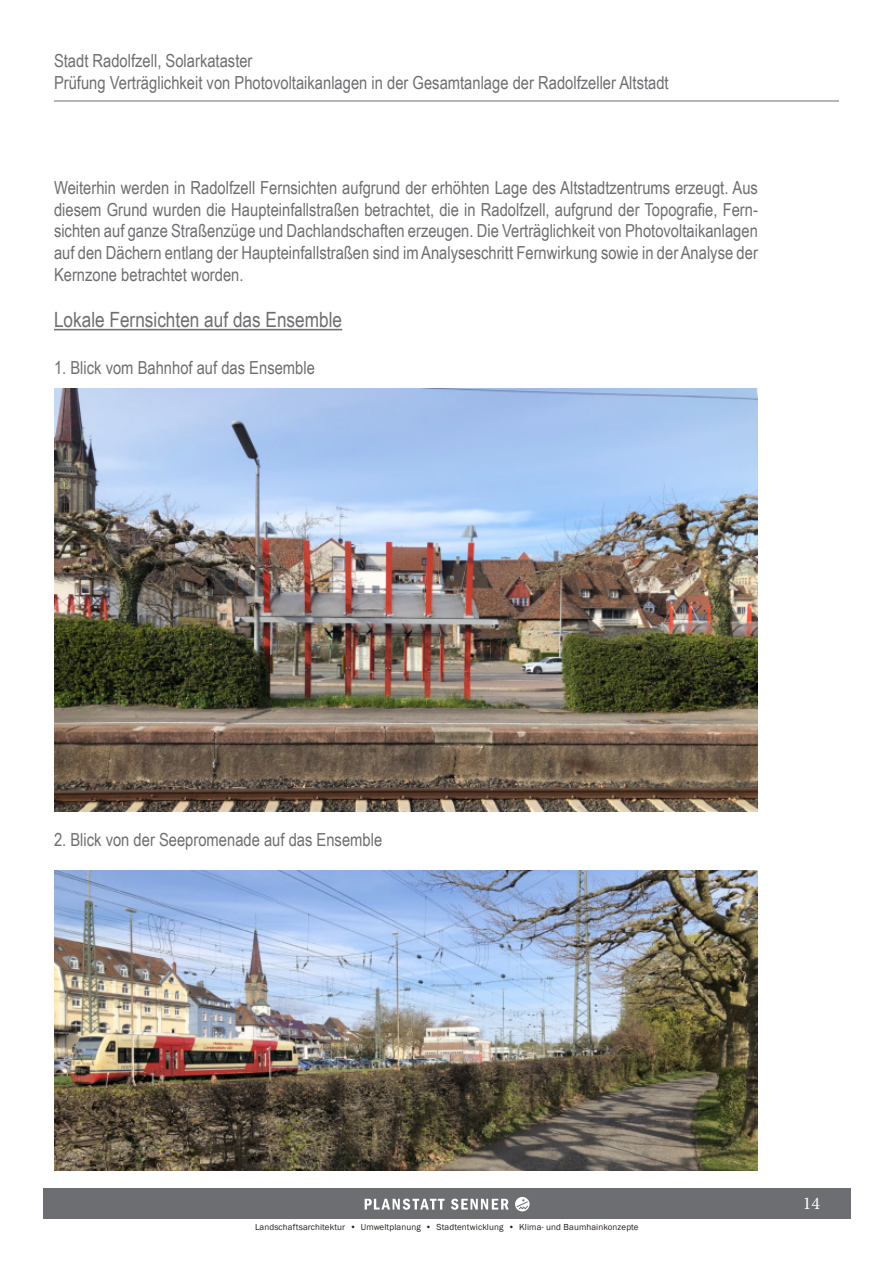
<style>
.page{position:relative;width:893px;height:1263px;background:#fff}
.page>*{position:absolute;margin:0;border:0;box-sizing:border-box;transform-origin:0 0}
.t1{font:21px "Arial Narrow";color:#6d6e71}
.t2{font:18px/21.6px "Arial Narrow";color:#6d6e71}
.t3{font:18px "Minion Pro";color:#fff}
.t4{font:9px "Franklin Gothic";letter-spacing:.01em;color:#231f20}
</style>
<div class="page">
<div style="left:43px;top:1188px;width:807px;height:31px;background:#6d6e71"></div>
<svg style="left:515px;top:1197px;width:15px;height:14px"></svg>
<svg style="left:365px;top:1198px;width:80px;height:12px"></svg>
<svg style="left:451px;top:1198px;width:58px;height:12px"></svg>
<hr style="left:54px;top:101px;width:785px;height:1px;background:#6d6e71">
<hr style="left:54px;top:329px;width:288px;height:1px;background:#6d6e71">
<img style="left:54px;top:388px;width:704px;height:423px">
<img style="left:54px;top:870px;width:703px;height:301px">
<p class="t2" style="left:54px;top:52px;width:616px">Stadt Radolfzell, Solarkataster<br>Prüfung Verträglichkeit von Photovoltaikanlagen in der Gesamtanlage der Radolfzeller Altstadt</p>
<p class="t2" style="left:54px;top:179px;width:705px;text-align:justify">Weiterhin werden in Radolfzell Fernsichten aufgrund der erhöhten Lage des Altstadtzentrums erzeugt. Aus diesem Grund wurden die Haupteinfallstraßen betrachtet, die in Radolfzell, aufgrund der Topogra昀椀e, Fern&shy;sichten auf ganze Straßenzüge und Dachlandschaften erzeugen. Die Verträglichkeit von Photovoltaikanlagen auf den Dächern entlang der Haupteinfallstraßen sind im Analyseschritt Fernwirkung sowie in der Analyse der Kernzone betrachtet worden.</p>
<p class="t1" style="left:54px;top:312px;width:290px">Lokale Fernsichten auf das Ensemble</p>
<p class="t2" style="left:54px;top:359px;width:262px">1. Blick vom Bahnhof auf das Ensemble</p>
<p class="t2" style="left:54px;top:830px;width:330px">2. Blick von der Seepromenade auf das Ensemble</p>
<p class="t4" style="left:255px;top:1224px;width:385px">Landschaftsarchitektur • Umweltplanung • Stadtentwicklung • Klima- und Baumhainkonzepte</p>
<p class="t3" style="left:803px;top:1192px;width:19px">14</p>
</div>
